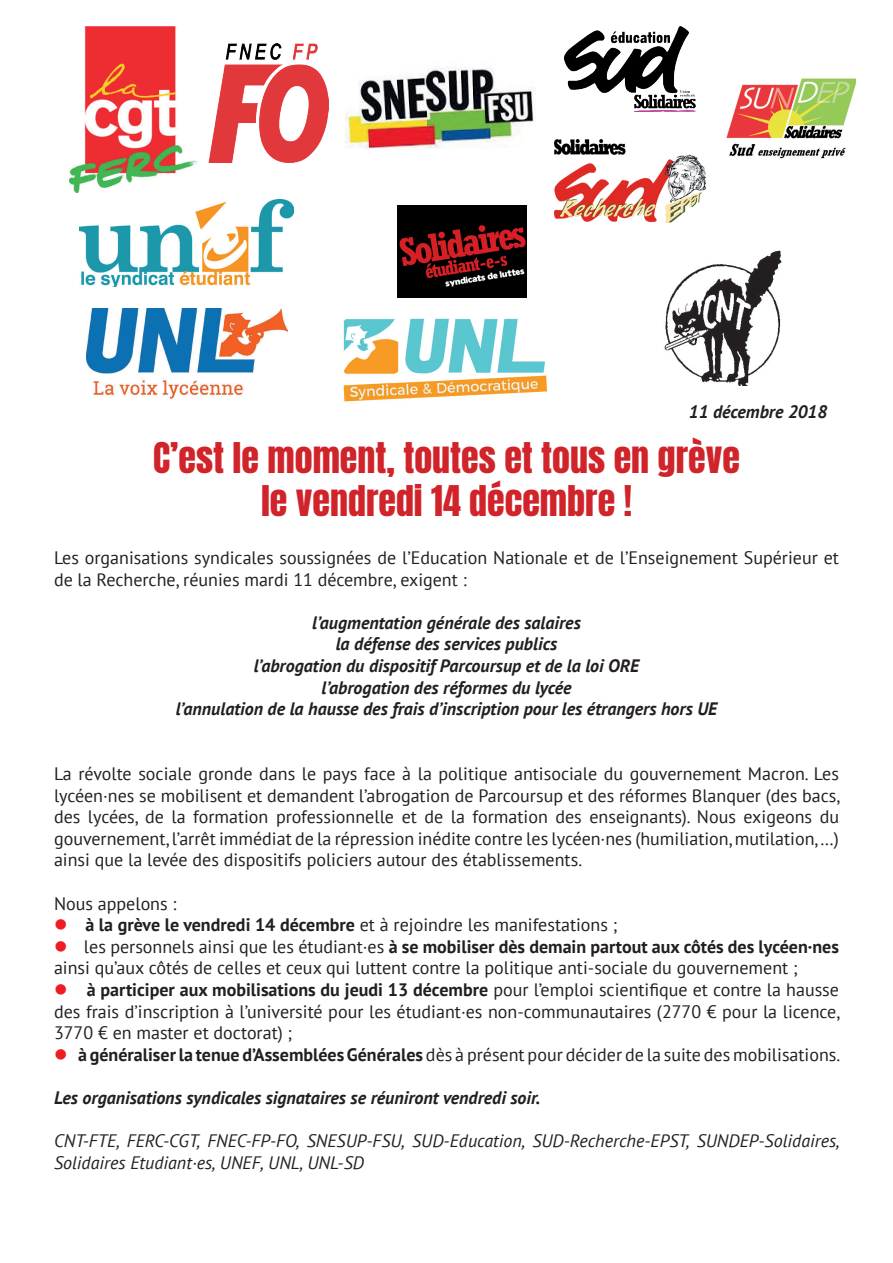
<style>
.page{position:relative;width:893px;height:1263px;background:#fff}
.page>*{position:absolute;margin:0;border:0;box-sizing:border-box;transform-origin:0 0}
.t1{font:36px/43.2px "Anton";color:#d1232a;text-align:center}
.t2{font:18px/21.6px "PT Sans";color:#231f20}
.t3{font:italic 700 18px/21.6px "PT Sans";color:#231f20;text-align:center}
.t4{font:italic 18px/21.6px "PT Sans";color:#231f20}
.s1{color:#ee1d23}
.s2{font-weight:700}
</style>
<div class="page">
<img style="left:70px;top:27px;width:128px;height:165px">
<img style="left:209px;top:43px;width:119px;height:120px">
<img style="left:564px;top:27px;width:132px;height:84px">
<img style="left:80px;top:200px;width:214px;height:87px">
<img style="left:398px;top:206px;width:128px;height:92px">
<img style="left:87px;top:308px;width:200px;height:92px">
<img style="left:726px;top:78px;width:130px;height:81px">
<img style="left:343px;top:318px;width:205px;height:84px">
<img style="left:664px;top:250px;width:118px;height:136px">
<img style="left:346px;top:66px;width:190px;height:83px">
<img style="left:555px;top:139px;width:150px;height:84px">
<p class="t3" style="left:689px;top:401px;width:140px">11 décembre 2018</p>
<h1 class="t1" style="left:153px;top:439px;width:588px">C’est le moment, toutes et tous en grève le vendredi 14 décembre !</h1>
<p class="t2" style="left:54px;top:546px;width:786px">Les organisations syndicales soussignées de l’Education Nationale et de l’Enseignement Supérieur et de la Recherche, réunies mardi 11 décembre, exigent :</p>
<p class="t3" style="left:176px;top:611px;width:543px">l’augmentation générale des salaires<br>la défense des services publics<br>l’abrogation du dispositif Parcoursup et de la loi ORE<br>l’abrogation des réformes du lycée<br>l’annulation de la hausse des frais d’inscription pour les étrangers hors UE</p>
<p class="t2" style="left:54px;top:762px;width:788px;text-align:justify">La révolte sociale gronde dans le pays face à la politique antisociale du gouvernement Macron. Les lycéen·nes se mobilisent et demandent l’abrogation de Parcoursup et des réformes Blanquer (des bacs, des lycées, de la formation professionnelle et de la formation des enseignants). Nous exigeons du gouvernement, l’arrêt immédiat de la répression inédite contre les lycéen·nes (humiliation, mutilation, …) ainsi que la levée des dispositifs policiers autour des établissements.</p>
<p class="t2" style="left:54px;top:892px;width:124px">Nous appelons :</p>
<p class="t2" style="left:54px;top:914px;width:565px"><span class="s1">●</span> <span class="s2">à la grève le vendredi 14 décembre</span> et à rejoindre les manifestations ;</p>
<p class="t2" style="left:54px;top:935px;width:786px"><span class="s1">●</span> les personnels ainsi que les étudiant·es <span class="s2">à se mobiliser dès demain partout aux côtés des lycéen·nes </span>ainsi qu’aux côtés de celles et ceux qui luttent contre la politique anti-sociale du gouvernement ;</p>
<p class="t2" style="left:54px;top:978px;width:788px;text-align:justify"><span class="s1">●</span> <span class="s2">à participer aux mobilisations du jeudi 13 décembre</span> pour l’emploi scientifique et contre la hausse des frais d’inscription à l’université pour les étudiant·es non-communautaires (2770 € pour la licence, 3770 € en master et doctorat) ;</p>
<p class="t2" style="left:54px;top:1043px;width:788px"><span class="s1">●</span> <span class="s2">à généraliser la tenue d’Assemblées Générales</span> dès à présent pour décider de la suite des mobilisations.</p>
<p class="t3" style="left:54px;top:1086px;width:488px">Les organisations syndicales signataires se réuniront vendredi soir.</p>
<p class="t4" style="left:54px;top:1130px;width:787px">CNT-FTE, FERC-CGT, FNEC-FP-FO, SNESUP-FSU, SUD-Education, SUD-Recherche-EPST, SUNDEP-Solidaires,<br>Solidaires Etudiant·es, UNEF, UNL, UNL-SD</p>
</div>
